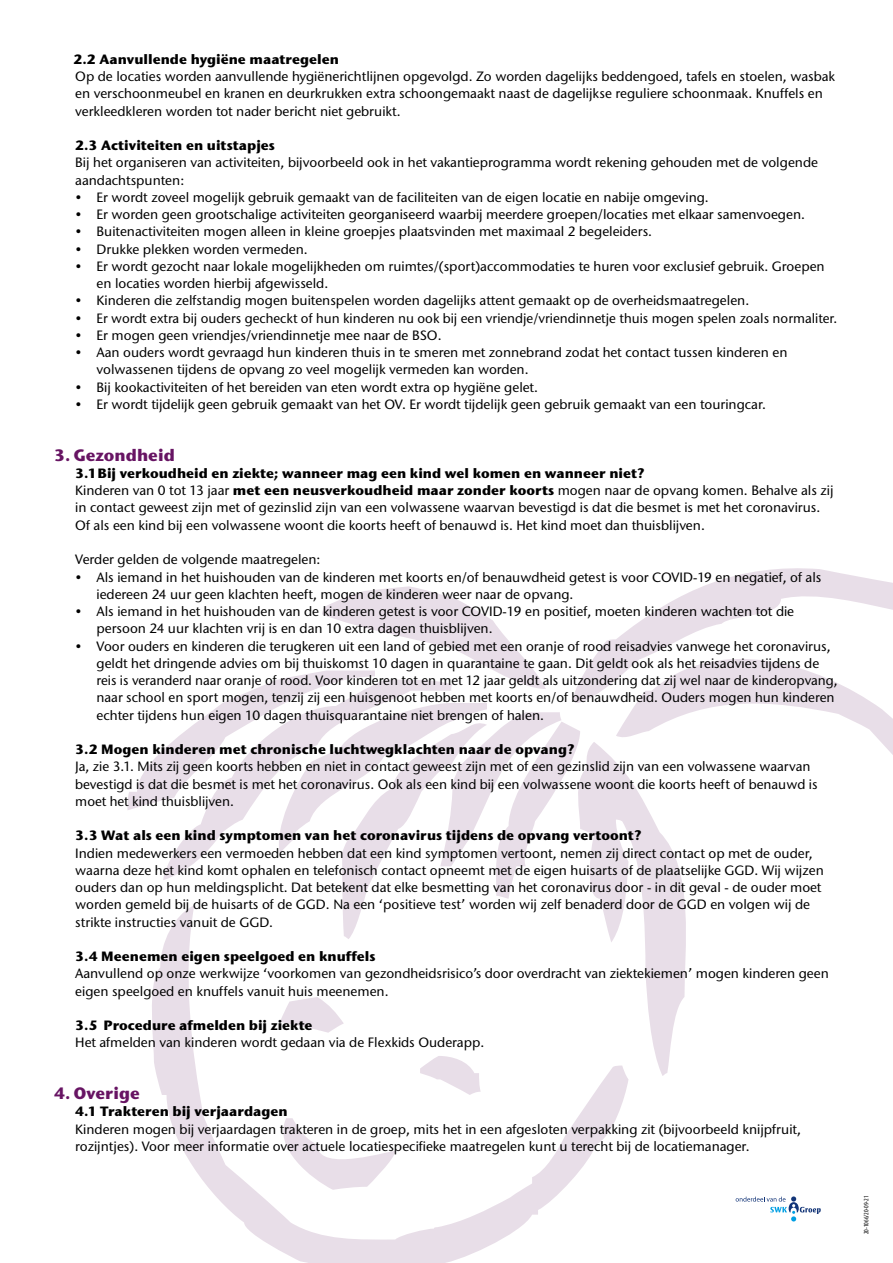
<style>
.page{position:relative;width:893px;height:1263px;background:#fff}
.page>*{position:absolute;margin:0;border:0;box-sizing:border-box;transform-origin:0 0}
.t1{font:700 16.5px "Stone Sans ITC Std";color:#671463}
.t2{font:500 13.5px/17.2px "Stone Sans ITC Std";color:#000}
.t3{font:700 13.5px "Stone Sans ITC Std";color:#000}
.t4{font:condensed 6.75px "Myriad Pro";color:#000}
.s1{font-weight:700}
</style>
<div class="page">
<svg style="left:166px;top:1095px;width:459px;height:168px"></svg>
<svg style="left:272px;top:1118px;width:123px;height:72px"></svg>
<svg style="left:704px;top:568px;width:189px;height:18px;fill:#e8dee8"></svg>
<svg style="left:127px;top:586px;width:766px;height:509px"></svg>
<svg style="left:736px;top:1196px;width:85px;height:25px"></svg>
<p class="t3" style="left:73px;top:50px;width:267px">2.2 Aanvullende hygiëne maatregelen</p>
<p class="t2" style="left:75px;top:68px;width:761px">Op de locaties worden aanvullende hygiënerichtlijnen opgevolgd. Zo worden dagelijks beddengoed, tafels en stoelen, wasbak en verschoonmeubel en kranen en deurkrukken extra schoongemaakt naast de dagelijkse reguliere schoonmaak. Knuffels en verkleedkleren worden tot nader bericht niet gebruikt.</p>
<p class="t3" style="left:75px;top:137px;width:201px">2.3 Activiteiten en uitstapjes</p>
<p class="t2" style="left:75px;top:154px;width:744px">Bij het organiseren van activiteiten, bijvoorbeeld ook in het vakantieprogramma wordt rekening gehouden met de volgende aandachtspunten:</p>
<p class="t2" style="left:75px;top:189px;width:635px">• Er wordt zoveel mogelijk gebruik gemaakt van de faciliteiten van de eigen locatie en nabije omgeving.</p>
<p class="t2" style="left:75px;top:206px;width:731px">• Er worden geen grootschalige activiteiten georganiseerd waarbij meerdere groepen/locaties met elkaar samenvoegen.</p>
<p class="t2" style="left:75px;top:223px;width:578px">• Buitenactiviteiten mogen alleen in kleine groepjes plaatsvinden met maximaal 2 begeleiders.</p>
<p class="t2" style="left:75px;top:240px;width:234px">• Drukke plekken worden vermeden.</p>
<p class="t2" style="left:97px;top:258px;width:730px;text-indent:-21px">• Er wordt gezocht naar lokale mogelijkheden om ruimtes/(sport)accommodaties te huren voor exclusief gebruik. Groepen en locaties worden hierbij afgewisseld.</p>
<p class="t2" style="left:75px;top:292px;width:675px">• Kinderen die zelfstandig mogen buitenspelen worden dagelijks attent gemaakt op de overheidsmaatregelen.</p>
<p class="t2" style="left:75px;top:309px;width:764px">• Er wordt extra bij ouders gecheckt of hun kinderen nu ook bij een vriendje/vriendinnetje thuis mogen spelen zoals normaliter.</p>
<p class="t2" style="left:75px;top:326px;width:368px">• Er mogen geen vriendjes/vriendinnetje mee naar de BSO.</p>
<p class="t2" style="left:97px;top:344px;width:692px;text-indent:-21px">• Aan ouders wordt gevraagd hun kinderen thuis in te smeren met zonnebrand zodat het contact tussen kinderen en volwassenen tijdens de opvang zo veel mogelijk vermeden kan worden.</p>
<p class="t2" style="left:75px;top:378px;width:464px">• Bij kookactiviteiten of het bereiden van eten wordt extra op hygiëne gelet.</p>
<p class="t2" style="left:75px;top:395px;width:692px">• Er wordt tijdelijk geen gebruik gemaakt van het OV. Er wordt tijdelijk geen gebruik gemaakt van een touringcar.</p>
<p class="t1" style="left:54px;top:444px;width:122px">3. Gezondheid</p>
<p class="t2" style="left:75px;top:464px;width:760px"><span class="s1">3.1Bij verkoudheid en ziekte; wanneer mag een kind wel komen en wanneer niet?<br></span>Kinderen van 0 tot 13 jaar <span class="s1">met een neusverkoudheid maar zonder koorts</span> mogen naar de opvang komen. Behalve als zij in contact geweest zijn met of gezinslid zijn van een volwassene waarvan bevestigd is dat die besmet is met het coronavirus.<br>Of als een kind bij een volwassene woont die koorts heeft of benauwd is. Het kind moet dan thuisblijven.</p>
<p class="t2" style="left:75px;top:551px;width:247px">Verder gelden de volgende maatregelen:</p>
<p class="t2" style="left:97px;top:568px;width:726px;text-indent:-21px">• Als iemand in het huishouden van de kinderen met koorts en/of benauwdheid getest is voor COVID-19 en negatief, of als iedereen 24 uur geen klachten heeft, mogen de kinderen weer naar de opvang.</p>
<p class="t2" style="left:97px;top:603px;width:699px;text-indent:-21px">• Als iemand in het huishouden van de kinderen getest is voor COVID-19 en positief, moeten kinderen wachten tot die persoon 24 uur klachten vrij is en dan 10 extra dagen thuisblijven.</p>
<p class="t2" style="left:97px;top:637px;width:742px;text-indent:-21px">• Voor ouders en kinderen die terugkeren uit een land of gebied met een oranje of rood reisadvies vanwege het coronavirus, geldt het dringende advies om bij thuiskomst 10 dagen in quarantaine te gaan. Dit geldt ook als het reisadvies tijdens de reis is veranderd naar oranje of rood. Voor kinderen tot en met 12 jaar geldt als uitzondering dat zij wel naar de kinderopvang, naar school en sport mogen, tenzij zij een huisgenoot hebben met koorts en/of benauwdheid. Ouders mogen hun kinderen echter tijdens hun eigen 10 dagen thuisquarantaine niet brengen of halen.</p>
<p class="t3" style="left:75px;top:740px;width:501px">3.2 Mogen kinderen met chronische luchtwegklachten naar de opvang?</p>
<p class="t2" style="left:75px;top:758px;width:744px">Ja, zie 3.1. Mits zij geen koorts hebben en niet in contact geweest zijn met of een gezinslid zijn van een volwassene waarvan bevestigd is dat die besmet is met het coronavirus. Ook als een kind bij een volwassene woont die koorts heeft of benauwd is moet het kind thuisblijven.</p>
<p class="t3" style="left:75px;top:827px;width:568px">3.3 Wat als een kind symptomen van het coronavirus tijdens de opvang vertoont?</p>
<p class="t2" style="left:75px;top:844px;width:750px">Indien medewerkers een vermoeden hebben dat een kind symptomen vertoont, nemen zij direct contact op met de ouder, waarna deze het kind komt ophalen en telefonisch contact opneemt met de eigen huisarts of de plaatselijke GGD. Wij wijzen ouders dan op hun meldingsplicht. Dat betekent dat elke besmetting van het coronavirus door - in dit geval - de ouder moet worden gemeld bij de huisarts of de GGD. Na een ‘positieve test’ worden wij zelf benaderd door de GGD en volgen wij de strikte instructies vanuit de GGD.</p>
<p class="t3" style="left:75px;top:947px;width:302px">3.4 Meenemen eigen speelgoed en knuffels</p>
<p class="t2" style="left:75px;top:965px;width:755px">Aanvullend op onze werkwijze ‘voorkomen van gezondheidsrisico’s door overdracht van ziektekiemen’ mogen kinderen geen eigen speelgoed en knuffels vanuit huis meenemen.</p>
<p class="t3" style="left:75px;top:1016px;width:239px">3.5 Procedure afmelden bij ziekte</p>
<p class="t2" style="left:75px;top:1034px;width:411px">Het afmelden van kinderen wordt gedaan via de Flexkids Ouderapp.</p>
<p class="t1" style="left:54px;top:1082px;width:87px">4. Overige</p>
<p class="t3" style="left:75px;top:1103px;width:214px">4.1 Trakteren bij verjaardagen</p>
<p class="t2" style="left:75px;top:1120px;width:727px">Kinderen mogen bij verjaardagen trakteren in de groep, mits het in een afgesloten verpakking zit (bijvoorbeeld knijpfruit, rozijntjes). Voor meer informatie over actuele locatiespecifieke maatregelen kunt u terecht bij de locatiemanager.</p>
<p class="t4" style="left:862px;top:1234px;width:40px;rotate:-90deg">20-1066/20-09-21</p>
</div>
